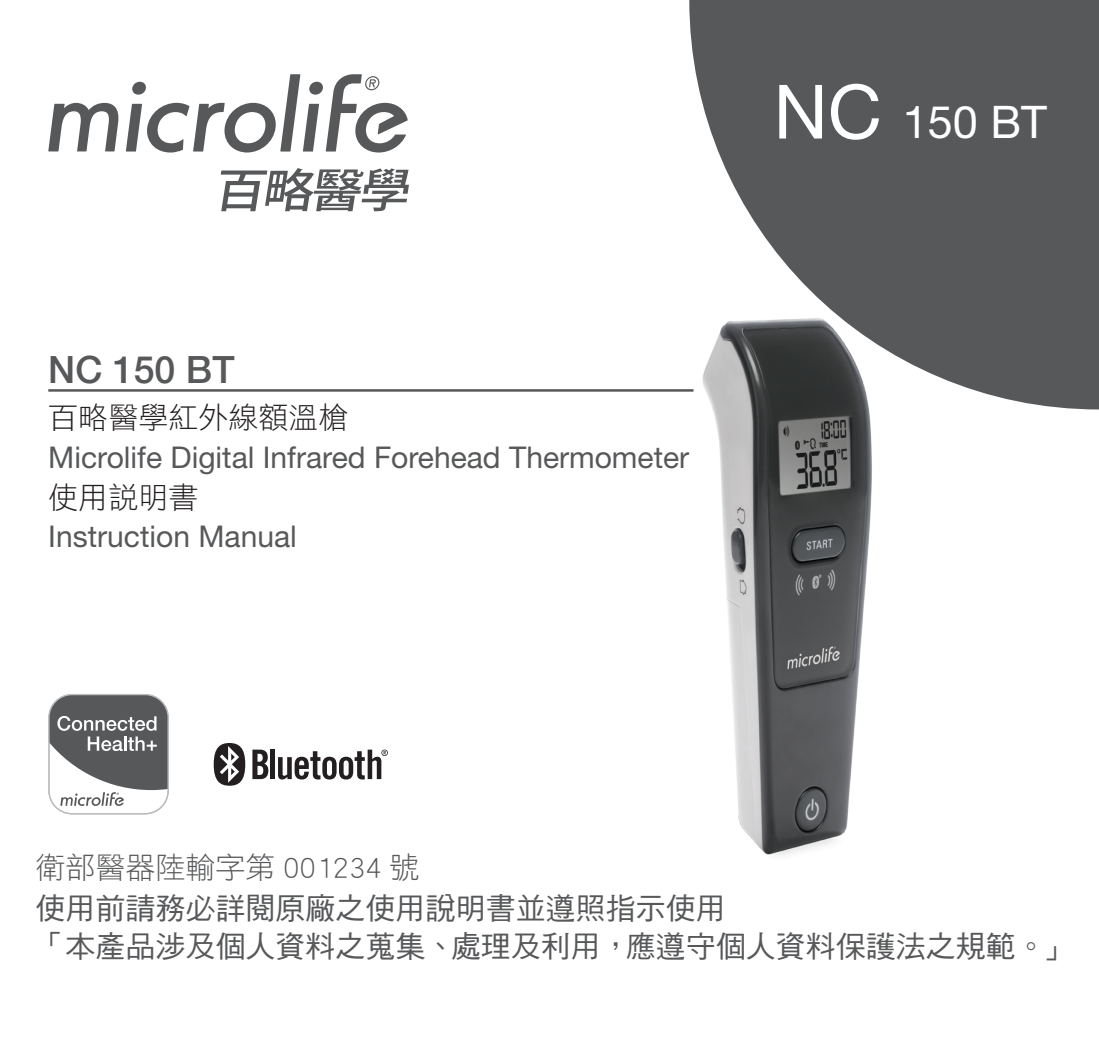
<style>
.page{position:relative;width:1099px;height:1063px;background:#fff}
.page>*{position:absolute;margin:0;border:0;box-sizing:border-box;transform-origin:0 0}
.t1{font:45px "Helvetica Neue LT";color:#fff}
.t2{font:500 37.5px "Helvetica Neue LT";color:#57585a}
.t3{font:30px "Helvetica Neue LT";color:#57585a}
.段落样式8{font:30px "DF Hei Std W5";color:#57585a}
.段落样式8-2{font:30px "DF Hei Std W3";color:#57585a}
.段落样式8-3{font:30px "DF Hei Std W3";color:#231f20}
.s1{font-size:75px}
</style>
<div class="page">
<svg style="left:689px;top:0;width:409px;height:409px;background:#6b6c6d"></svg>
<hr style="left:48px;top:389px;width:645px;height:3px;background:#57585a">
<svg style="left:48px;top:103px;width:70px;height:48px"></svg>
<svg style="left:126px;top:74px;width:282px;height:79px"></svg>
<svg style="left:221px;top:168px;width:188px;height:43px"></svg>
<img style="left:685px;top:315px;width:211px;height:540px">
<svg style="left:50px;top:696px;width:118px;height:110px"></svg>
<div style="left:48px;top:694px;width:121px;height:120px;border:1px solid #bcbdc0;border-radius:23px"></div>
<svg style="left:252px;top:750px;width:16px;height:29px"></svg>
<div style="left:270px;top:750px;width:5px;height:29px;background:#231f20"></div>
<svg style="left:214px;top:743px;width:31px;height:43px"></svg>
<svg style="left:278px;top:750px;width:110px;height:30px"></svg>
<p class="t2" style="left:48px;top:347px;width:188px">NC 150 BT</p>
<p class="段落样式8-3" style="left:48px;top:401px;width:302px">百略醫學紅外線額溫槍</p>
<p class="t3" style="left:48px;top:439px;width:642px">Microlife Digital Infrared Forehead Thermometer</p>
<p class="段落样式8-3" style="left:48px;top:481px;width:152px">使用說明書</p>
<p class="t3" style="left:48px;top:518px;width:250px">Instruction Manual</p>
<p class="t1" style="left:773px;top:95px;width:275px"><span class="s1">NC</span> 150 BT</p>
<p class="段落样式8-2" style="left:35px;top:851px;width:385px">衛部醫器陸輸字第 001234 號</p>
<p class="段落样式8" style="left:35px;top:892px;width:691px">使用前請務必詳閱原廠之使用說明書並遵照指示使用</p>
<p class="段落样式8" style="left:35px;top:930px;width:1037px">「本產品涉及個人資料之蒐集、處理及利用，應遵守個人資料保護法之規範。」</p>
</div>
